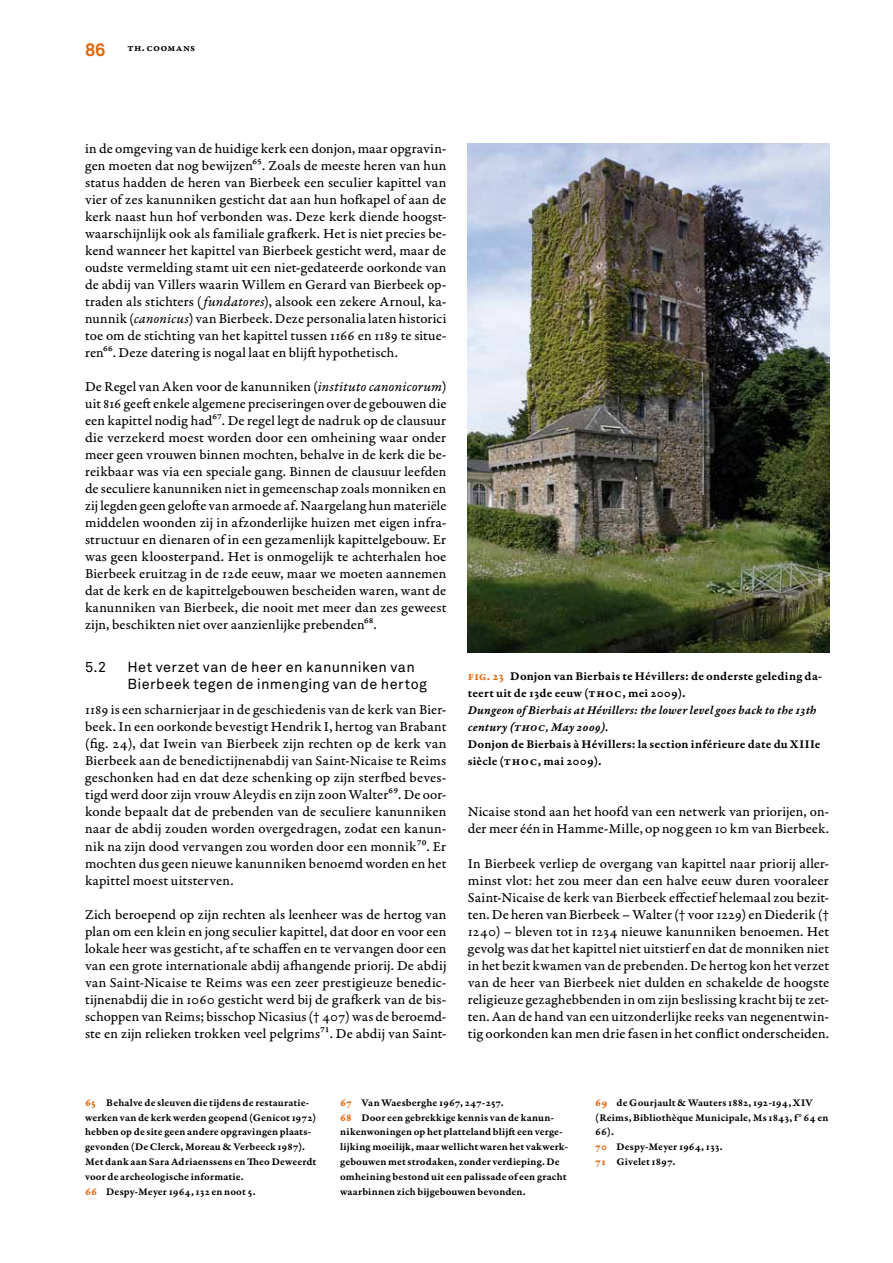
<style>
.page{position:relative;width:893px;height:1263px;background:#fff}
.page>*{position:absolute;margin:0;border:0;box-sizing:border-box;transform-origin:0 0}
.t1{font:14.4px/17px "Garamond Premr Pro Capt";letter-spacing:.005em;color:#000;text-align:justify}
.t2{font:14.4px/17px "Akkurat Std";letter-spacing:.03em;color:#000}
.t3{font:12.6px/17px "Garamond Premr Pro Smbd Capt";letter-spacing:.015em;color:#000}
.t4{font:12.6px/17px "Garamond Premr Pro Smbd It Capt";letter-spacing:.015em;color:#000}
.t5{font:10.8px/14.9px "Garamond Premr Pro Smbd Capt";letter-spacing:.005em;color:#000}
.s1{font-family:"Akkurat Std";font-weight:700;font-size:18px;color:#e2650c}
.s2{font-family:"Garamond Premr Pro It Capt"}
.s3{color:#e2650c}
.s4{font-family:"Garamond Premr Pro Bd Capt";color:#e2650c}
</style>
<div class="page">
<img style="left:468px;top:143px;width:361px;height:510px">
<p class="t5" style="left:85px;top:40px;width:112px"><span class="s1">86</span> TH. Coomans</p>
<p class="t1" style="left:85px;top:140px;width:363px">in de omgeving van de huidige kerk een donjon, maar opgravin&shy;gen moeten dat nog bewijzen65. Zoals de meeste heren van hun status hadden de heren van Bierbeek een seculier kapittel van vier of zes kanunniken gesticht dat aan hun hofkapel of aan de kerk naast hun hof verbonden was. Deze kerk diende hoogst&shy;waarschijnlijk ook als familiale grafkerk. Het is niet precies be&shy;kend wanneer het kapittel van Bierbeek gesticht werd, maar de oudste vermelding stamt uit een niet-gedateerde oorkonde van de abdij van Villers waarin Willem en Gerard van Bierbeek op&shy;traden als stichters (<span class="s2">fundatores</span>), alsook een zekere Arnoul, ka&shy;nunnik (<span class="s2">canonicus</span>) van Bierbeek. Deze personalia laten historici toe om de stichting van het kapittel tussen 1166 en 1189 te situe&shy;ren66. Deze datering is nogal laat en blijft hypothetisch.</p>
<p class="t1" style="left:85px;top:379px;width:363px">De Regel van Aken voor de kanunniken (<span class="s2">instituto canonicorum</span>) uit 816 geeft enkele algemene preciseringen over de gebouwen die een kapittel nodig had67. De regel legt de nadruk op de clausuur die verzekerd moest worden door een omheining waar onder meer geen vrouwen binnen mochten, behalve in de kerk die be&shy;reikbaar was via een speciale gang. Binnen de clausuur leefden de seculiere kanunniken niet in gemeenschap zoals monniken en zij legden geen gelofte van armoede af. Naargelang hun materiële middelen woonden zij in afzonderlijke huizen met eigen infra&shy;structuur en dienaren of in een gezamenlijk kapittelgebouw. Er was geen kloosterpand. Het is onmogelijk te achterhalen hoe Bierbeek eruitzag in de 12de eeuw, maar we moeten aannemen dat de kerk en de kapittelgebouwen bescheiden waren, want de kanunniken van Bierbeek, die nooit met meer dan zes geweest zijn, beschikten niet over aanzienlijke prebenden68.</p>
<p class="t2" style="left:85px;top:659px;width:23px">5.2</p>
<p class="t2" style="left:128px;top:659px;width:301px">Het verzet van de heer en kanunniken van<br>Bierbeek tegen de inmenging van de hertog</p>
<p class="t1" style="left:85px;top:702px;width:363px">1189 is een scharnierjaar in de geschiedenis van de kerk van Bier&shy;beek. In een oorkonde bevestigt Hendrik I, hertog van Brabant (fig. 24), dat Iwein van Bierbeek zijn rechten op de kerk van Bierbeek aan de benedictijnenabdij van Saint-Nicaise te Reims geschonken had en dat deze schenking op zijn sterfbed beves&shy;tigd werd door zijn vrouw Aleydis en zijn zoon Walter69. De oor&shy;konde bepaalt dat de prebenden van de seculiere kanunniken naar de abdij zouden worden overgedragen, zodat een kanun&shy;nik na zijn dood vervangen zou worden door een monnik70. Er mochten dus geen nieuwe kanunniken benoemd worden en het kapittel moest uitsterven.</p>
<p class="t1" style="left:85px;top:906px;width:363px">Zich beroepend op zijn rechten als leenheer was de hertog van plan om een klein en jong seculier kapittel, dat door en voor een lokale heer was gesticht, af te schaffen en te vervangen door een van een grote internationale abdij afhangende priorij. De abdij van Saint-Nicaise te Reims was een zeer prestigieuze benedic&shy;tijnenabdij die in 1060 gesticht werd bij de grafkerk van de bis&shy;schoppen van Reims; bisschop Nicasius († 407) was de beroemd&shy;ste en zijn relieken trokken veel pelgrims71. De abdij van Saint-</p>
<p class="t3" style="left:468px;top:668px;width:356px"><span class="s3">Fig. 23</span> Donjon van Bierbais te Hévillers: de onderste geleding da&shy;teert uit de 13de eeuw (THOC, mei 2009).</p>
<p class="t4" style="left:468px;top:703px;width:350px">Dungeon of Bierbais at Hévillers: the lower level goes back to the 13th century (THOC, May 2009).</p>
<p class="t3" style="left:468px;top:736px;width:354px">Donjon de Bierbais à Hévillers: la section inférieure date du XIIIe siècle (THOC, mai 2009).</p>
<p class="t1" style="left:468px;top:804px;width:363px">Nicaise stond aan het hoofd van een netwerk van priorijen, on&shy;der meer één in Hamme-Mille, op nog geen 10 km van Bierbeek.</p>
<p class="t1" style="left:468px;top:855px;width:363px">In Bierbeek verliep de overgang van kapittel naar priorij aller&shy;minst vlot: het zou meer dan een halve eeuw duren vooraleer Saint-Nicaise de kerk van Bierbeek effectief helemaal zou bezit&shy;ten. De heren van Bierbeek – Walter († voor 1229) en Diederik († 1240) – bleven tot in 1234 nieuwe kanunniken benoemen. Het gevolg was dat het kapittel niet uitstierf en dat de monniken niet in het bezit kwamen van de prebenden. De hertog kon het verzet van de heer van Bierbeek niet dulden en schakelde de hoogste religieuze gezaghebbenden in om zijn beslissing kracht bij te zet&shy;ten. Aan de hand van een uitzonderlijke reeks van negenentwin&shy;tig oorkonden kan men drie fasen in het conflict onderscheiden.</p>
<p class="t5" style="left:85px;top:1095px;width:233px"><span class="s4">65</span> Behalve de sleuven die tijdens de restauratie&shy;werken van de kerk werden geopend (Genicot 1972) hebben op de site geen andere opgravingen plaats&shy;gevonden (De Clerck, Moreau &amp; Verbeeck 1987).<br>Met dank aan Sara Adriaenssens en Theo Deweerdt voor de archeologische informatie.<br><span class="s4">66</span> Despy-Meyer 1964, 132 en noot 5.</p>
<p class="t5" style="left:340px;top:1095px;width:229px"><span class="s4">67</span> Van Waesberghe 1967, 247-257.<br><span class="s4">68</span> Door een gebrekkige kennis van de kanun&shy;nikenwoningen op het platteland blijft een verge&shy;lijking moeilijk, maar wellicht waren het vakwerk&shy;gebouwen met strodaken, zonder verdieping. De omheining bestond uit een palissade of een gracht waarbinnen zich bijgebouwen bevonden.</p>
<p class="t5" style="left:595px;top:1095px;width:235px"><span class="s4">69</span> de Gourjault &amp; Wauters 1882, 192-194, XIV (Reims, Bibliothèque Municipale, Ms 1843, f° 64 en<br>66).<br><span class="s4">70</span> Despy-Meyer 1964, 133.<br><span class="s4">71</span> Givelet 1897.</p>
</div>
